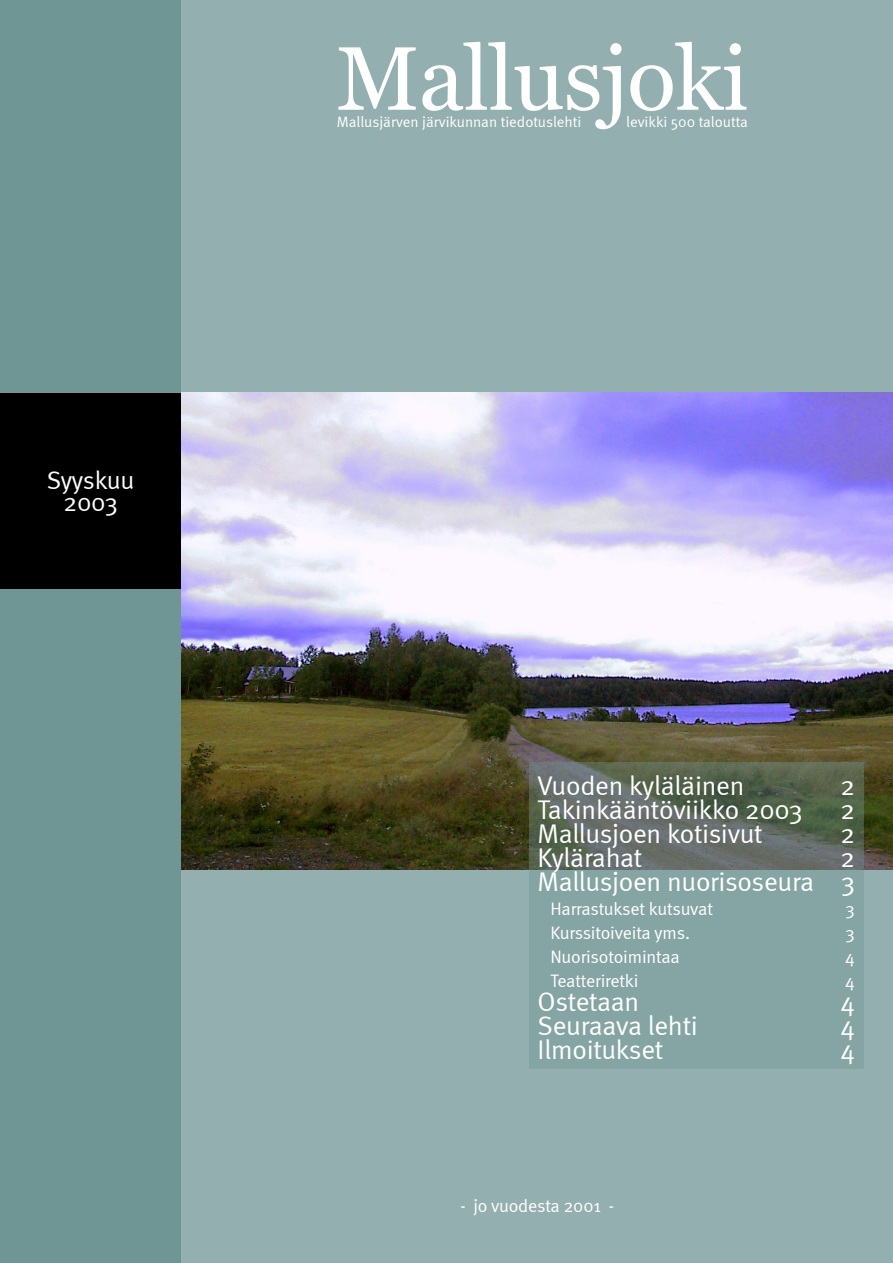
<style>
.page{position:relative;width:893px;height:1263px;background:#fff}
.page>*{position:absolute;margin:0;border:0;box-sizing:border-box;transform-origin:0 0}
.t1{font:90px "Georgia";letter-spacing:-.01em;color:#fff}
.Header_Content{font:27px "Meta Normal";letter-spacing:-.01em;color:#fff}
.t2{font:25.5px "Meta Normal";letter-spacing:-.01em;color:#fff}
.Header_Content_1{font:18px "Meta Normal";letter-spacing:-.01em;color:#fff}
.Body1_Food{font:15px "Meta Normal";color:#fff}
</style>
<div class="page">
<div style="left:0;top:0;width:198px;height:1263px;background:#709595"></div>
<div style="left:0;top:393px;width:893px;height:195px;background:#000"></div>
<div style="left:181px;top:0;width:712px;height:1263px;background:#94afaf"></div>
<img style="left:181px;top:392px;width:712px;height:477px">
<svg style="left:529px;top:762px;width:334px;height:306px;fill:#85a4a4"></svg>
<p class="t2" style="left:47px;top:465px;width:89px">Syyskuu</p>
<p class="t2" style="left:64px;top:487px;width:56px">2003</p>
<p class="t1" style="left:336px;top:28px;width:414px">Mallusjoki</p>
<p class="Body1_Food" style="left:337px;top:113px;width:246px">Mallusjärven järvikunnan tiedotuslehti</p>
<p class="Body1_Food" style="left:626px;top:113px;width:123px">levikki 500 taloutta</p>
<p class="Header_Content" style="left:538px;top:770px;width:208px">Vuoden kyläläinen</p>
<p class="Header_Content" style="left:840px;top:770px;width:16px">2</p>
<p class="Header_Content" style="left:538px;top:794px;width:267px">Takinkääntöviikko 2003</p>
<p class="Header_Content" style="left:840px;top:794px;width:16px">2</p>
<p class="Header_Content" style="left:538px;top:818px;width:227px">Mallusjoen kotisivut</p>
<p class="Header_Content" style="left:840px;top:818px;width:16px">2</p>
<p class="Header_Content" style="left:538px;top:842px;width:106px">Kylärahat</p>
<p class="Header_Content" style="left:840px;top:842px;width:16px">2</p>
<p class="Header_Content" style="left:538px;top:866px;width:319px">Mallusjoen nuorisoseura 3</p>
<p class="Header_Content_1" style="left:550px;top:898px;width:164px">Harrastukset kutsuvat</p>
<p class="Header_Content_1" style="left:846px;top:898px;width:11px">3</p>
<p class="Header_Content_1" style="left:550px;top:922px;width:141px">Kurssitoiveita yms.</p>
<p class="Header_Content_1" style="left:846px;top:922px;width:11px">3</p>
<p class="Header_Content_1" style="left:550px;top:946px;width:131px">Nuorisotoimintaa</p>
<p class="Header_Content_1" style="left:845px;top:946px;width:11px">4</p>
<p class="Header_Content_1" style="left:550px;top:970px;width:90px">Teatteriretki</p>
<p class="Header_Content_1" style="left:845px;top:970px;width:11px">4</p>
<p class="Header_Content" style="left:538px;top:986px;width:103px">Ostetaan</p>
<p class="Header_Content" style="left:840px;top:986px;width:16px">4</p>
<p class="Header_Content" style="left:538px;top:1010px;width:162px">Seuraava lehti</p>
<p class="Header_Content" style="left:840px;top:1010px;width:16px">4</p>
<p class="Header_Content" style="left:538px;top:1034px;width:127px">Ilmoitukset</p>
<p class="Header_Content" style="left:840px;top:1034px;width:16px">4</p>
<p class="Header_Content_1" style="left:460px;top:1195px;width:155px">- jo vuodesta 2001 -</p>
</div>
